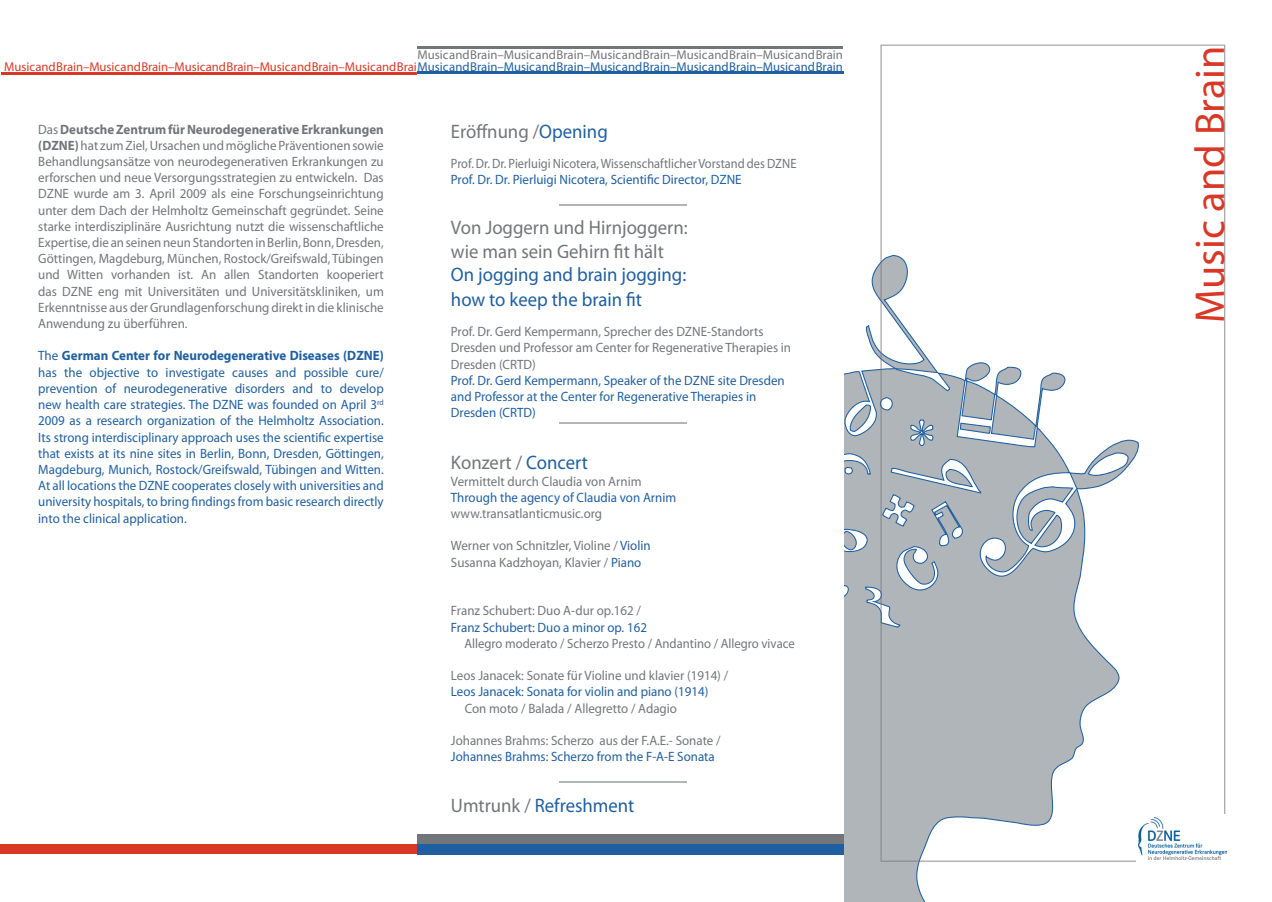
<style>
.page{position:relative;width:1272px;height:902px;background:#fff}
.page>*{position:absolute;margin:0;border:0;box-sizing:border-box;transform-origin:0 0}
.t1{font:42px "Myriad Pro";color:#d93826}
.t2{font:19.5px/23.4px "Myriad Pro";color:#727579;scale:.96 1}
.t3{font:19.5px/25.2px "Myriad Pro";color:#205f9f;scale:.96 1}
.t4{font:13.5px/16.2px "Myriad Pro";color:#727579;scale:.96 1}
.t5{font:13.5px/16.2px "Myriad Pro";color:#205f9f;text-align:justify;scale:.96 1}
.t6{font:13.5px "Myriad Pro";color:#727579;scale:.92 1}
.t7{font:13.5px "Myriad Pro";color:#727579;scale:.94 1}
.t8{font:12.75px "Myriad Pro";letter-spacing:-.005em;color:#d93826}
.t9{font:12.75px "Myriad Pro";color:#205f9f}
.t10{font:12.75px "Myriad Pro";color:#727579}
.s1{font-weight:700}
.s2{color:#205f9f}
.s3{color:#727579}
</style>
<div class="page">
<svg style="left:844px;top:861px;width:275px;height:40px"></svg>
<svg style="left:880px;top:45px;width:345px;height:769px"></svg>
<svg style="left:836px;top:255px;width:303px;height:606px"></svg>
<div style="left:1136px;top:814px;width:98px;height:87px;background:#fff"></div>
<div style="left:417px;top:834px;width:426px;height:10px;background:#727579"></div>
<div style="left:417px;top:844px;width:426px;height:10px;background:#205f9f"></div>
<img style="left:1138px;top:817px;width:88px;height:41px">
<hr style="left:1px;top:72px;width:426px;height:2px;background:#d93826">
<div style="left:0;top:844px;width:417px;height:10px;background:#d93826"></div>
<svg style="left:417px;top:46px;width:18px;height:26px"></svg>
<hr style="left:417px;top:72px;width:426px;height:2px;background:#205f9f">
<hr style="left:417px;top:47px;width:425px;height:2px;background:#727579">
<hr style="left:559px;top:205px;width:127px;height:1px;background:#b0b5b9">
<hr style="left:559px;top:422px;width:127px;height:1px;background:#b0b5b9">
<hr style="left:559px;top:781px;width:127px;height:1px;background:#b0b5b9">
<p class="t10" style="left:417px;top:46px;width:427px">Music and Brain–Music and Brain–Music and Brain–Music and Brain–Music and Brain</p>
<p class="t9" style="left:417px;top:59px;width:427px">Music and Brain–Music and Brain–Music and Brain–Music and Brain–Music and Brain</p>
<p class="t8" style="left:4px;top:59px;width:421px">Music and Brain–Music and Brain–Music and Brain–Music and Brain–Music and Brain</p>
<p class="t4" style="left:38px;top:121px;width:361px;text-align:justify">Das <span class="s1">Deutsche Zentrum für Neurodegenerative Erkrankungen (DZNE)</span> hat zum Ziel, Ursachen und mögliche Präventionen sowie Behandlungsansätze von neurodegenerativen Erkrankungen zu erforschen und neue Versorgungsstrategien zu entwickeln. Das DZNE wurde am 3. April 2009 als eine Forschungseinrichtung unter dem Dach der Helmholtz Gemeinschaft gegründet. Seine starke interdisziplinäre Ausrichtung nutzt die wissenschaftliche Expertise, die an seinen neun Standorten in Berlin, Bonn, Dresden, Göttingen, Magdeburg, München, Rostock/Greifswald, Tübingen und Witten vorhanden ist. An allen Standorten kooperiert das DZNE eng mit Universitäten und Universitätskliniken, um Erkenntnisse aus der Grundlagenforschung direkt in die klinische Anwendung zu überführen.</p>
<p class="t5" style="left:38px;top:347px;width:361px">The <span class="s1">German Center for Neurodegenerative Diseases (DZNE) </span>has the objective to investigate causes and possible cure/ prevention of neurodegenerative disorders and to develop new health care strategies. The DZNE was founded on April 3<sup>rd </sup>2009 as a research organization of the Helmholtz Association.<br>Its strong interdisciplinary approach uses the scientific expertise that exists at its nine sites in Berlin, Bonn, Dresden, Göttingen, Magdeburg, Munich, Rostock/Greifswald, Tübingen and Witten.<br>At all locations the DZNE cooperates closely with universities and university hospitals, to bring findings from basic research directly into the clinical application.</p>
<h2 class="t2" style="left:451px;top:119px;width:165px">Eröffnung /<span class="s2">Opening</span></h2>
<p class="t6" style="left:451px;top:155px;width:377px">Prof. Dr. Dr. Pierluigi Nicotera, Wissenschaftlicher Vorstand des DZNE</p>
<p class="t5" style="left:451px;top:171px;width:304px">Prof. Dr. Dr. Pierluigi Nicotera, Scientific Director, DZNE</p>
<h2 class="t2" style="left:451px;top:216px;width:248px">Von Joggern und Hirnjoggern: wie man sein Gehirn fit hält</h2>
<h2 class="t3" style="left:451px;top:262px;width:247px">On jogging and brain jogging: how to keep the brain fit</h2>
<p class="t4" style="left:451px;top:323px;width:356px">Prof. Dr. Gerd Kempermann, Sprecher des DZNE-Standorts<br>Dresden und Professor am Center for Regenerative Therapies in<br>Dresden (CRTD)</p>
<p class="t5" style="left:451px;top:372px;width:349px;text-align:left">Prof. Dr. Gerd Kempermann, Speaker of the DZNE site Dresden and Professor at the Center for Regenerative Therapies in<br>Dresden (CRTD)</p>
<h2 class="t2" style="left:451px;top:451px;width:144px">Konzert / <span class="s2">Concert</span></h2>
<p class="t4" style="left:451px;top:472px;width:200px">Vermittelt durch Claudia von Arnim</p>
<p class="t5" style="left:451px;top:489px;width:236px">Through the agency of Claudia von Arnim</p>
<p class="t4" style="left:451px;top:505px;width:159px">www.transatlanticmusic.org</p>
<p class="t4" style="left:451px;top:537px;width:209px">Werner von Schnitzler, Violine / <span class="s2">Violin<br></span>Susanna Kadzhoyan, Klavier / <span class="s2">Piano</span></p>
<p class="t4" style="left:451px;top:602px;width:199px">Franz Schubert: Duo A-dur op.162 /</p>
<p class="t5" style="left:451px;top:618px;width:206px">Franz Schubert: Duo a minor op. 162</p>
<p class="t7" style="left:464px;top:634px;width:353px">Allegro moderato / Scherzo Presto / Andantino / Allegro vivace</p>
<p class="t4" style="left:451px;top:667px;width:290px">Leos Janacek: Sonate für Violine und klavier (1914) /</p>
<p class="t5" style="left:451px;top:683px;width:270px">Leos Janacek: Sonata for violin and piano (1914)</p>
<p class="t4" style="left:464px;top:699px;width:223px">Con moto / Balada / Allegretto / Adagio</p>
<p class="t4" style="left:451px;top:732px;width:282px">Johannes Brahms: Scherzo aus der F.A.E.- Sonate /</p>
<p class="t5" style="left:451px;top:748px;width:276px">Johannes Brahms: Scherzo from the F-A-E Sonata</p>
<h2 class="t3" style="left:451px;top:792px;width:193px"><span class="s3">Umtrunk /</span> Refreshment</h2>
<h1 class="t1" style="left:1183px;top:323px;width:279px;rotate:-90deg">Music and Brain</h1>
</div>
